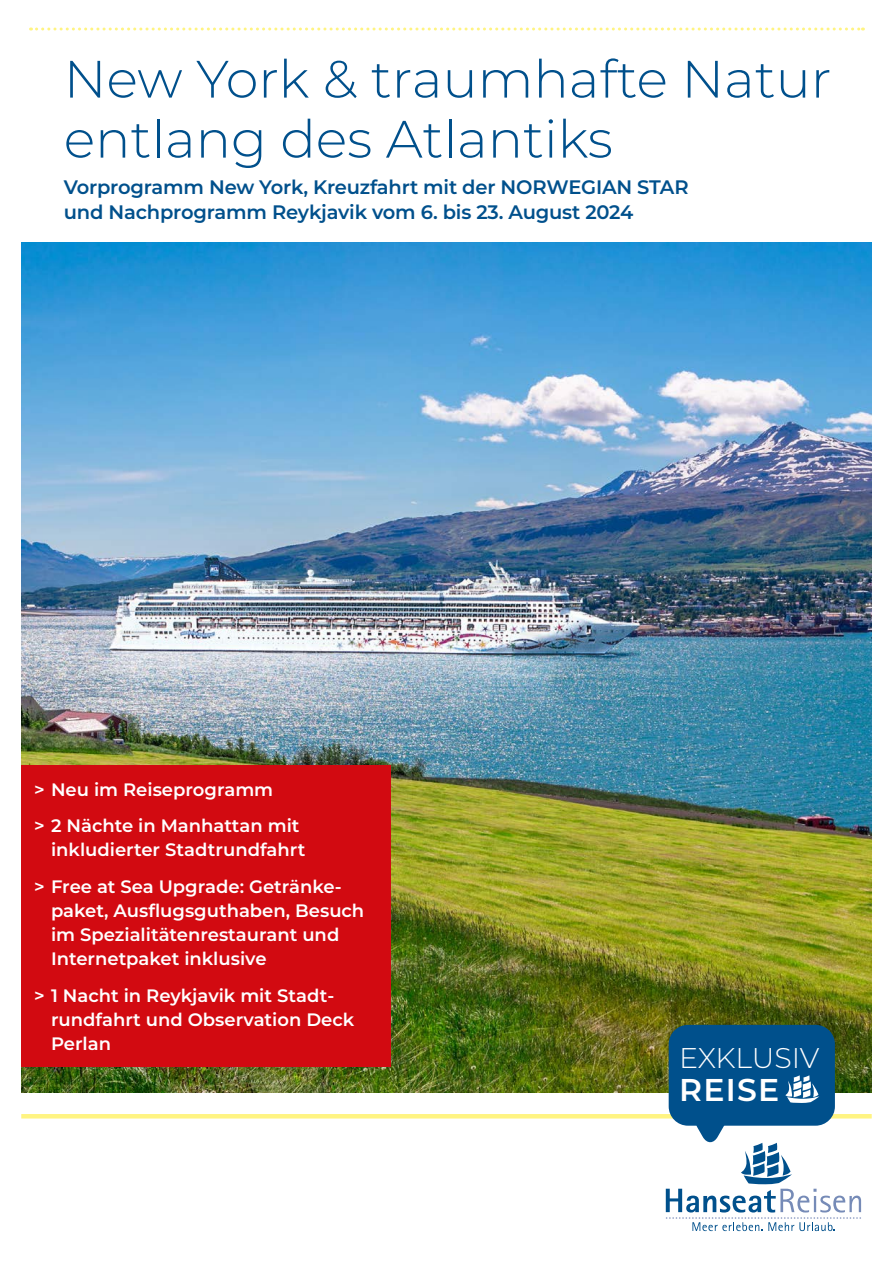
<style>
.page{position:relative;width:893px;height:1263px;background:#fff}
.page>*{position:absolute;margin:0;border:0;box-sizing:border-box;transform-origin:0 0}
.t1{font:300 52.5px/60px "Montserrat";color:#00508c}
.t2{font:600 31.5px "Montserrat";letter-spacing:.04em;color:#fff}
.t3{font:300 28.5px "Montserrat";letter-spacing:-.01em;color:#fff}
.t4{font:600 19.5px/25.5px "Montserrat";letter-spacing:-.01em;color:#00508c}
.t5{font:600 18px/24px "Montserrat";color:#fff}
</style>
<div class="page">
<svg style="left:31px;top:28px;width:832px;height:3px"></svg>
<hr style="left:21px;top:1114px;width:851px;height:4px;background:#fff482">
<img style="left:21px;top:242px;width:851px;height:851px">
<div style="left:21px;top:765px;width:370px;height:302px;background:#d20a11"></div>
<div style="left:669px;top:1025px;width:166px;height:101px;background:#00508c;border-radius:19px"></div>
<svg style="left:666px;top:1111px;width:195px;height:120px"></svg>
<svg style="left:785px;top:1075px;width:34px;height:28px"></svg>
<h1 class="t1" style="left:64px;top:47px;width:769px">New York &amp; traumhafte Natur entlang des Atlantiks</h1>
<p class="t4" style="left:64px;top:173px;width:626px">Vorprogramm New York, Kreuzfahrt mit der NORWEGIAN STAR und Nachprogramm Reykjavik vom 6. bis 23. August 2024</p>
<p class="t5" style="left:34px;top:770px;width:267px;line-height:36.8px">&gt; Neu im Reiseprogramm<br>&gt; 2 Nächte in Manhattan mit</p>
<p class="t5" style="left:34px;top:831px;width:309px;line-height:36.8px;text-indent:17px">inkludierter Stadtrundfahrt<br>&gt; Free at Sea Upgrade: Getränke-</p>
<p class="t5" style="left:51px;top:898px;width:315px">paket, Ausflugsguthaben, Besuch im Spezialitätenrestaurant und<br>Internetpaket inklusive</p>
<p class="t5" style="left:51px;top:983px;width:305px;text-indent:-17px">&gt; 1 Nacht in Reykjavik mit Stadt&shy;rundfahrt und Observation Deck<br>Perlan</p>
<h3 class="t3" style="left:679px;top:1039px;width:142px">EXKLUSIV</h3>
<h2 class="t2" style="left:679px;top:1068px;width:102px">REISE</h2>
</div>
